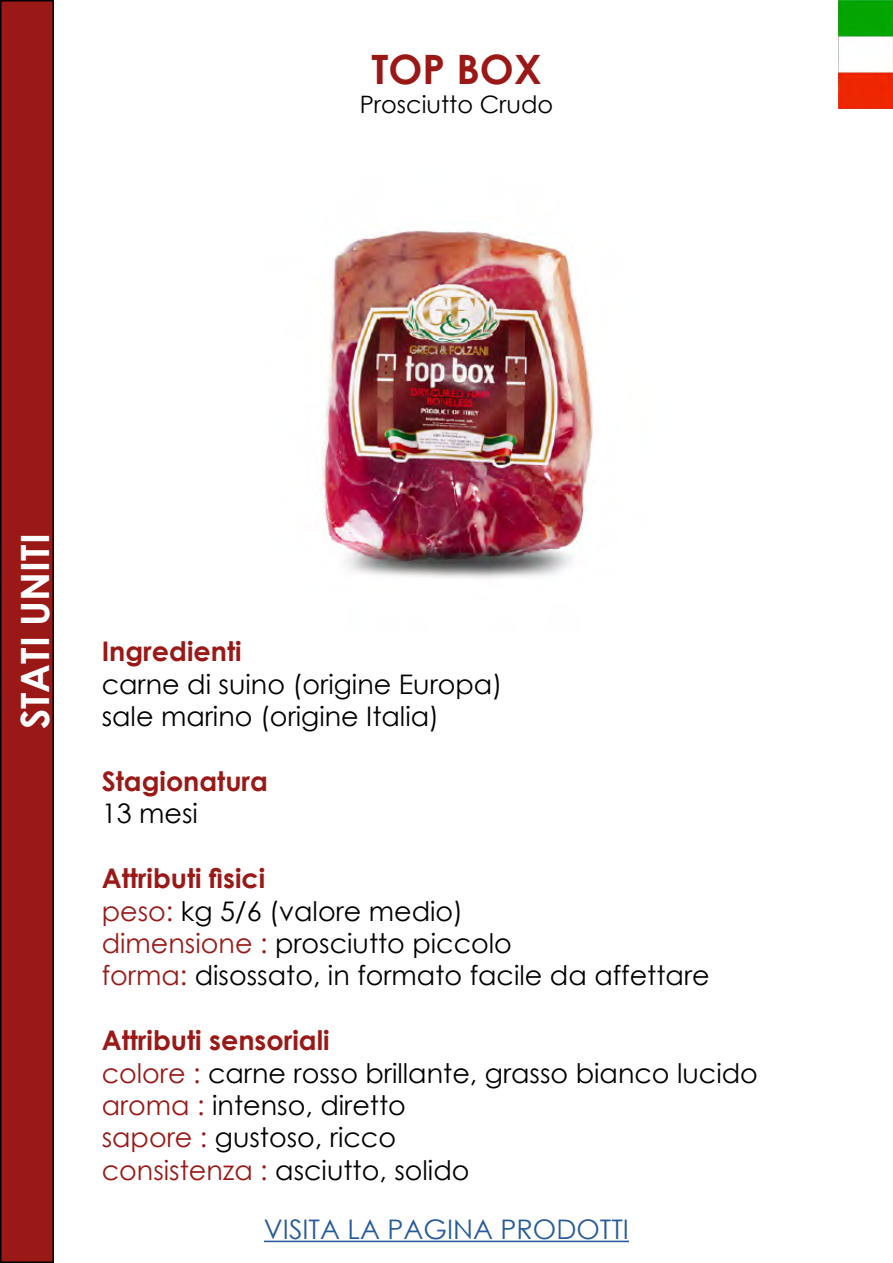
<style>
.page{position:relative;width:893px;height:1263px;background:#fff}
.page>*{position:absolute;margin:0;border:0;box-sizing:border-box;transform-origin:0 0}
.t1{font:700 40.5px "Century Gothic";color:#9a1917}
.t2{font:700 39px "Century Gothic";color:#fff}
.t3{font:27px/32.4px "Century Gothic";color:#000}
.t4{font:700 27px "Century Gothic";color:#9a1917}
.t5{font:27px "Century Gothic";color:#275b9b}
.t6{font:24px "Century Gothic";color:#000}
.s1{font-weight:700;color:#9a1917}
.s2{color:#9a1917}
</style>
<div class="page">
<img style="left:839px;top:0;width:54px;height:108px">
<hr style="left:264px;top:1240px;width:365px;height:2px;background:#275b9b">
<div style="left:1px;top:1px;width:52px;height:1261px;background:#9a1917"></div>
<div style="left:0;top:0;width:54px;height:1263px;border:2px solid #000"></div>
<img style="left:322px;top:230px;width:271px;height:349px">
<h1 class="t1" style="left:371px;top:39px;width:172px">TOP BOX</h1>
<p class="t6" style="left:360px;top:88px;width:195px">Prosciutto Crudo</p>
<h2 class="t2" style="left:5px;top:729px;width:197px;rotate:-90deg">STATI UNITI</h2>
<p class="t4" style="left:102px;top:631px;width:141px">Ingredienti</p>
<p class="t3" style="left:102px;top:667px;width:402px">carne di suino (origine Europa) sale marino (origine Italia)</p>
<p class="t4" style="left:102px;top:761px;width:168px">Stagionatura</p>
<p class="t3" style="left:102px;top:797px;width:98px">13 mesi</p>
<p class="t3" style="left:102px;top:862px;width:609px"><span class="s1">Attributi fisici<br></span><span class="s2">peso:</span> kg 5/6 (valore medio)<br><span class="s2">dimensione :</span> prosciutto piccolo<br><span class="s2">forma:</span> disossato, in formato facile da affettare</p>
<p class="t3" style="left:102px;top:1024px;width:658px"><span class="s1">Attributi sensoriali<br></span><span class="s2">colore :</span> carne rosso brillante, grasso bianco lucido <span class="s2">aroma :</span> intenso, diretto<br><span class="s2">sapore :</span> gustoso, ricco<br><span class="s2">consistenza :</span> asciutto, solido</p>
<p class="t5" style="left:264px;top:1210px;width:367px">VISITA LA PAGINA PRODOTTI</p>
</div>
